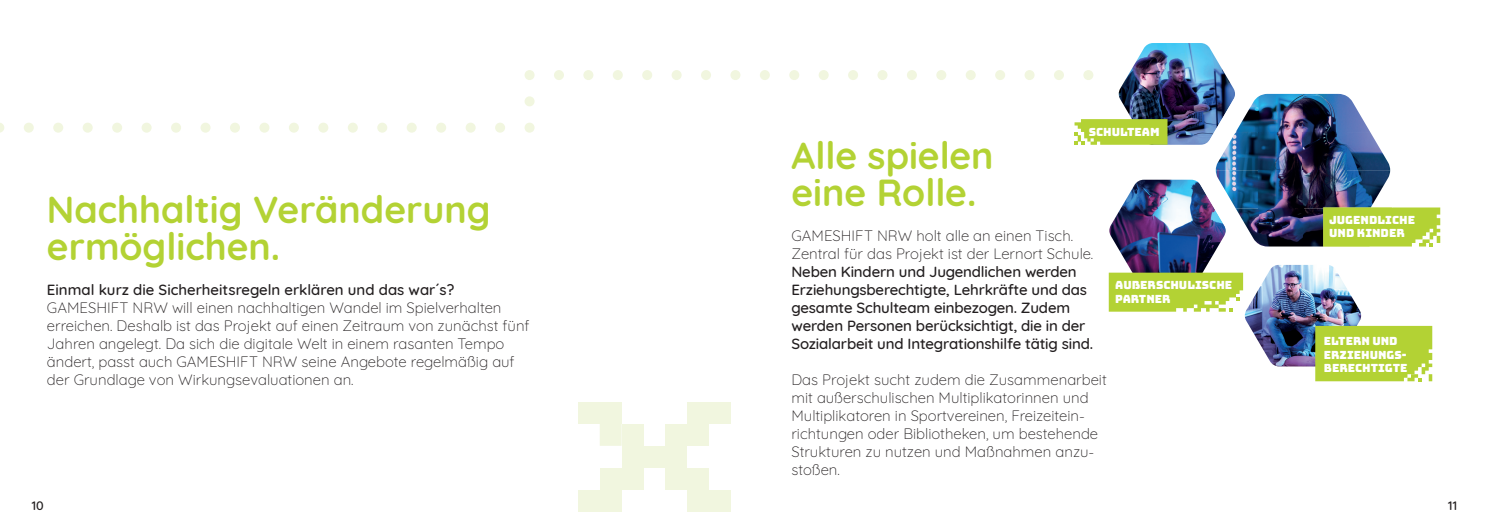
<style>
.page{position:relative;width:1489px;height:525px;background:#fff}
.page>*{position:absolute;margin:0;border:0;box-sizing:border-box;transform-origin:0 0}
.t1{font:700 37.5px/37.5px "Quicksand";color:#b3d234}
.t2{font:300 15px/18px "Quicksand";color:#231f20}
.t3{font:500 15px/18px "Quicksand";letter-spacing:-.01em;color:#231f20}
.t4{font:500 12.5px "Quicksand";color:#231f20}
.t5{font:11.25px/13.5px "Bungee";color:#fff}
</style>
<div class="page">
<img style="left:1244px;top:264px;width:116px;height:102px">
<img style="left:1109px;top:180px;width:99px;height:92px">
<svg style="left:1108px;top:272px;width:134px;height:39px;background:#b8d445"></svg>
<div style="left:1315px;top:326px;width:116px;height:55px;background:#b3d234"></div>
<img style="left:1118px;top:43px;width:108px;height:102px">
<svg style="left:1074px;top:119px;width:93px;height:26px;background:#b7d440"></svg>
<svg style="left:1193px;top:76px;width:218px;height:188px"></svg>
<img style="left:1235px;top:96px;width:23px;height:36px">
<img style="left:1258px;top:94px;width:88px;height:38px">
<img style="left:1346px;top:96px;width:24px;height:36px">
<img style="left:1215px;top:132px;width:174px;height:76px">
<img style="left:1235px;top:208px;width:23px;height:36px">
<img style="left:1258px;top:208px;width:65px;height:38px">
<svg style="left:1323px;top:207px;width:116px;height:39px;background:#b6d33e"></svg>
<svg style="left:0;top:123px;width:505px;height:10px"></svg>
<svg style="left:524px;top:70px;width:569px;height:63px"></svg>
<div style="left:578px;top:402px;width:21px;height:21px;background:#f1f6df"></div>
<div style="left:599px;top:402px;width:22px;height:21px;background:#f1f6df"></div>
<div style="left:578px;top:489px;width:21px;height:22px;background:#f1f6df"></div>
<div style="left:599px;top:489px;width:22px;height:22px;background:#f1f6df"></div>
<div style="left:709px;top:489px;width:22px;height:22px;background:#f1f6df"></div>
<div style="left:687px;top:489px;width:22px;height:22px;background:#f1f6df"></div>
<div style="left:709px;top:402px;width:22px;height:21px;background:#f1f6df"></div>
<div style="left:687px;top:402px;width:22px;height:21px;background:#f1f6df"></div>
<svg style="left:599px;top:423px;width:110px;height:66px"></svg>
<h1 class="t1" style="left:47px;top:187px;width:445px">Nachhaltig Veränderung ermöglichen.</h1>
<p class="t3" style="left:47px;top:279px;width:409px">Einmal kurz die Sicherheitsregeln erklären und das war´s?</p>
<p class="t2" style="left:47px;top:297px;width:484px">GAMESHIFT NRW will einen nachhaltigen Wandel im Spielverhalten erreichen. Deshalb ist das Projekt auf einen Zeitraum von zunächst fünf Jahren angelegt. Da sich die digitale Welt in einem rasanten Tempo ändert, passt auch GAMESHIFT NRW seine Angebote regelmäßig auf der Grundlage von Wirkungsevaluationen an.</p>
<p class="t5" style="left:1088px;top:125px;width:72px">SCHULTEAM</p>
<h1 class="t1" style="left:791px;top:133px;width:203px">Alle spielen eine Rolle.</h1>
<p class="t2" style="left:791px;top:225px;width:303px">GAMESHIFT NRW holt alle an einen Tisch.<br>Zentral für das Projekt ist der Lernort Schule.</p>
<p class="t3" style="left:791px;top:261px;width:303px">Neben Kindern und Jugendlichen werden Erziehungsberechtigte, Lehrkräfte und das gesamte Schulteam einbezogen. Zudem werden Personen berücksichtigt, die in der Sozialarbeit und Integrationshilfe tätig sind.</p>
<p class="t2" style="left:791px;top:369px;width:317px">Das Projekt sucht zudem die Zusammenarbeit mit außerschulischen Multiplikatorinnen und Multiplikatoren in Sportvereinen, Freizeitein&shy;richtungen oder Bibliotheken, um bestehende Strukturen zu nutzen und Maßnahmen anzu&shy;stoßen.</p>
<p class="t5" style="left:1115px;top:278px;width:119px">AUßERSCHULISCHE<br>PARTNER</p>
<p class="t5" style="left:1328px;top:213px;width:87px">JUGENDLICHE<br>UND KINDER</p>
<p class="t5" style="left:1323px;top:334px;width:85px">ELTERN UND<br>ERZIEHUNGS-<br>BERECHTIGTE</p>
<p class="t4" style="left:32px;top:495px;width:13px">10</p>
<p class="t4" style="left:1448px;top:495px;width:10px">11</p>
</div>
